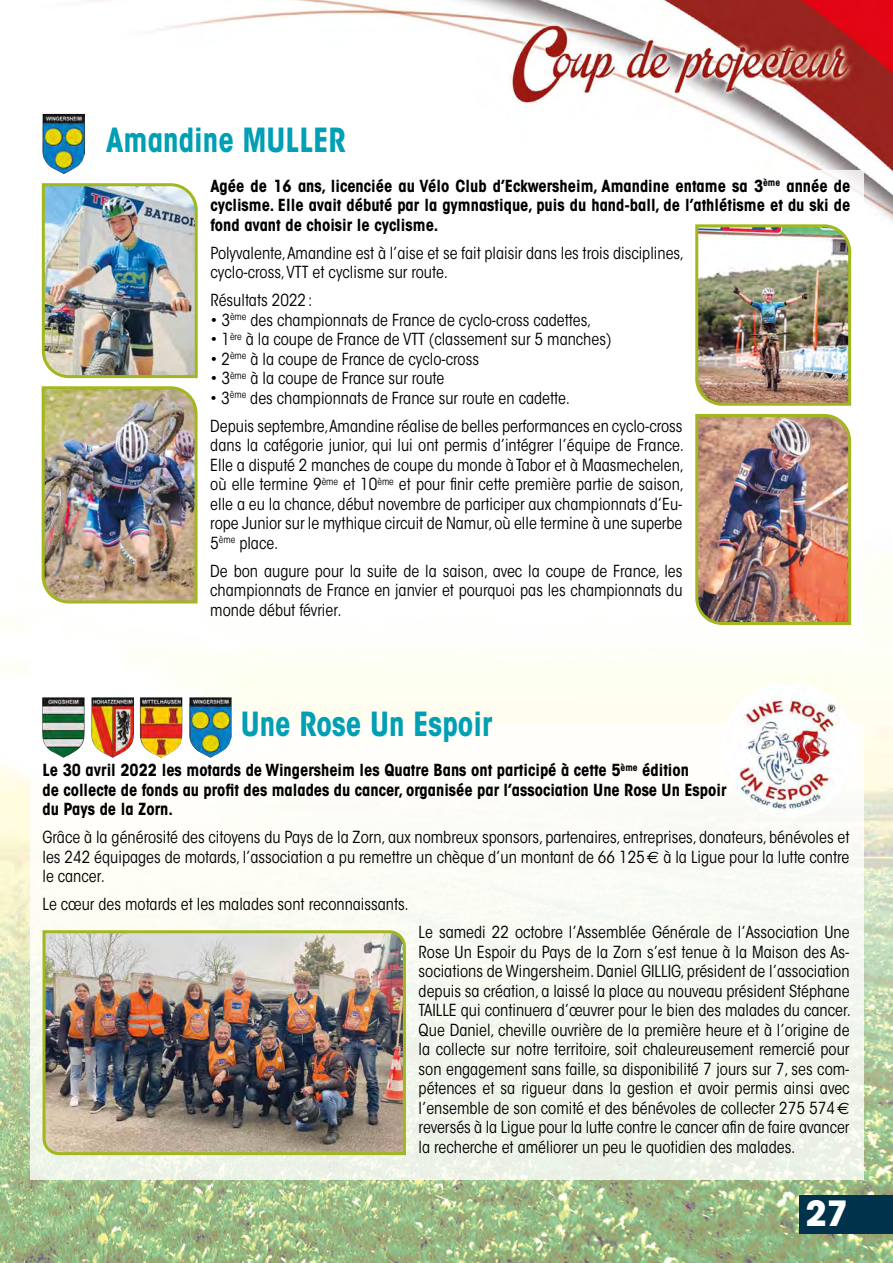
<style>
.page{position:relative;width:893px;height:1263px;background:#fff}
.page>*{position:absolute;margin:0;border:0;box-sizing:border-box;transform-origin:0 0}
.t1{font:700 34.5px "ITC Avant Garde Std";color:#fff}
.t2{font:700 condensed 33px "ITC Avant Garde Std";color:#009fb4;scale:.94 1}
.t3{font:condensed 16.5px/19.5px "ITC Avant Garde Std";color:#000;text-align:justify}
.t4{font:700 condensed 16.5px/19.5px "ITC Avant Garde Std";color:#000}
.s1{font-family:"Euro Sans";font-stretch:normal}
</style>
<div class="page">
<img style="left:0;top:0;width:893px;height:1263px">
<div style="left:799px;top:1195px;width:94px;height:38px;background:#00334b"></div>
<div style="left:30px;top:170px;width:833px;height:478px;background:#fff"></div>
<img style="left:42px;top:114px;width:43px;height:60px">
<div style="left:30px;top:723px;width:833px;height:457px;background:linear-gradient(to right,#fefdf7,#f3f7ef)"></div>
<img style="left:42px;top:697px;width:190px;height:61px">
<img style="left:721px;top:684px;width:134px;height:133px">
<img style="left:41px;top:929px;width:366px;height:228px">
<img style="left:41px;top:183px;width:157px;height:421px">
<img style="left:695px;top:224px;width:157px;height:401px">
<h2 class="t2" style="left:106px;top:119px;width:256px">Amandine MULLER</h2>
<p class="t4" style="left:210px;top:176px;width:641px;text-align:justify">Agée de 16 ans, licenciée au Vélo Club d’Eckwersheim, Amandine entame sa 3<sup>ème</sup> année de cyclisme. Elle avait débuté par la gymnastique, puis du hand-ball, de l’athlétisme et du ski de fond avant de choisir le cyclisme.</p>
<p class="t3" style="left:210px;top:243px;width:475px">Polyvalente, Amandine est à l’aise et se fait plaisir dans les trois disciplines, cyclo-cross, VTT et cyclisme sur route.</p>
<p class="t3" style="left:210px;top:291px;width:104px">Résultats 2022:</p>
<p class="t3" style="left:210px;top:310px;width:382px">• 3<sup>ème</sup> des championnats de France de cyclo-cross cadettes,</p>
<p class="t3" style="left:210px;top:330px;width:403px">• 1<sup>ère</sup> à la coupe de France de VTT (classement sur 5 manches)</p>
<p class="t3" style="left:210px;top:349px;width:270px">• 2<sup>ème</sup> à la coupe de France de cyclo-cross</p>
<p class="t3" style="left:210px;top:369px;width:235px">• 3<sup>ème</sup> à la coupe de France sur route</p>
<p class="t3" style="left:210px;top:384px;width:474px;line-height:28px">• 3<sup>ème</sup> des championnats de France sur route en cadette.<br>Depuis septembre,Amandine réalise de belles performances en cyclo-cross</p>
<p class="t3" style="left:210px;top:436px;width:475px">dans la catégorie junior, qui lui ont permis d’intégrer l’équipe de France.<br>Elle a disputé 2 manches de coupe du monde à Tabor et à Maasmechelen, où elle termine 9<sup>ème</sup> et 10<sup>ème</sup> et pour finir cette première partie de saison, elle a eu la chance, début novembre de participer aux championnats d’Eu&shy;rope Junior sur le mythique circuit de Namur, où elle termine à une superbe 5<sup>ème</sup> place.</p>
<p class="t3" style="left:210px;top:561px;width:474px">De bon augure pour la suite de la saison, avec la coupe de France, les championnats de France en janvier et pourquoi pas les championnats du monde début février.</p>
<h2 class="t2" style="left:241px;top:702px;width:269px">Une Rose Un Espoir</h2>
<p class="t4" style="left:42px;top:760px;width:686px">Le 30 avril 2022 les motards de Wingersheim les Quatre Bans ont participé à cette 5<sup>ème</sup> édition<br>de collecte de fonds au profit des malades du cancer, organisée par l’association Une Rose Un Espoir du Pays de la Zorn.</p>
<p class="t3" style="left:42px;top:828px;width:809px">Grâce à la générosité des citoyens du Pays de la Zorn, aux nombreux sponsors, partenaires, entreprises, donateurs, bénévoles et les 242 équipages de motards, l’association a pu remettre un chèque d’un montant de 66 125 <span class="s1">€</span> à la Ligue pour la lutte contre le cancer.</p>
<p class="t3" style="left:42px;top:895px;width:368px">Le cœur des motards et les malades sont reconnaissants.</p>
<p class="t3" style="left:419px;top:923px;width:434px">Le samedi 22 octobre l’Assemblée Générale de l’Association Une Rose Un Espoir du Pays de la Zorn s’est tenue à la Maison des As&shy;sociations de Wingersheim. Daniel GILLIG, président de l’association depuis sa création, a laissé la place au nouveau président Stéphane TAILLE qui continuera d’œuvrer pour le bien des malades du cancer.<br>Que Daniel, cheville ouvrière de la première heure et à l’origine de la collecte sur notre territoire, soit chaleureusement remercié pour son engagement sans faille, sa disponibilité 7 jours sur 7, ses com&shy;pétences et sa rigueur dans la gestion et avoir permis ainsi avec l’ensemble de son comité et des bénévoles de collecter 275 574 <span class="s1">€ </span>reversés à la Ligue pour la lutte contre le cancer afin de faire avancer la recherche et améliorer un peu le quotidien des malades.</p>
<h1 class="t1" style="left:806px;top:1190px;width:44px">27</h1>
</div>
